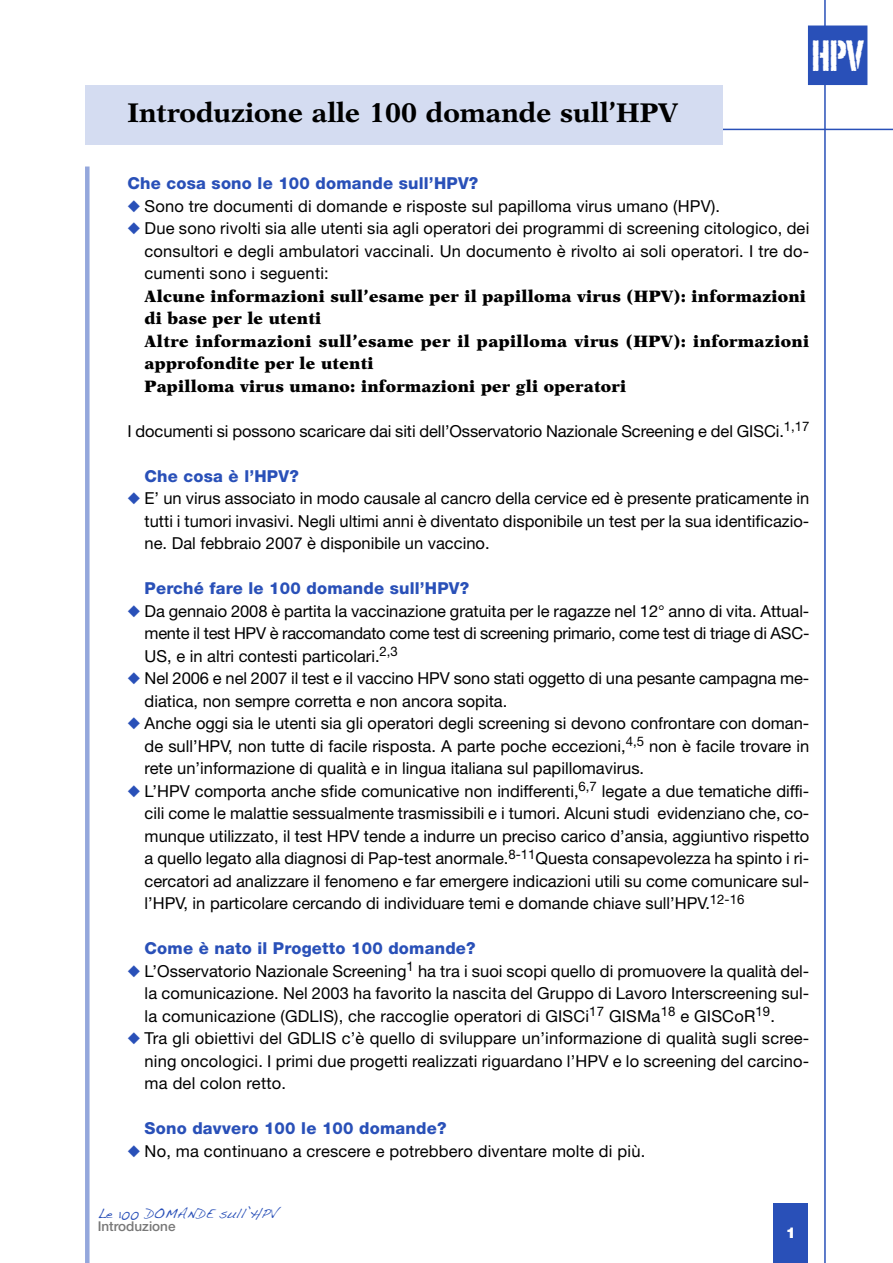
<style>
.page{position:relative;width:893px;height:1263px;background:#fff}
.page>*{position:absolute;margin:0;border:0;box-sizing:border-box;transform-origin:0 0}
.t1{font:42.9px "Portago ITCTT";color:#fff}
.t2{font:700 27px "New Aster";color:#000}
.t3{font:16.5px/22.5px "Helvetica Neue";color:#000;text-align:justify}
.t4{font:900 16.5px/22.5px "New Aster";letter-spacing:.015em;color:#000}
.t5{font:800 16.5px "Helvetica Neue";letter-spacing:.01em;color:#2950b8}
.t6{font:900 15px "Helvetica Neue";color:#fff}
.t7{font:13.5px "Handwriting Dakota";color:#2950b8}
.t8{font:500 13.5px "Helvetica Neue";color:#787878}
.s1{color:#2950b8}
</style>
<div class="page">
<hr style="left:824px;top:0;width:2px;height:1263px;background:#2950b8">
<div style="left:809px;top:27px;width:57px;height:57px;background:#2950b8"></div>
<div style="left:808px;top:26px;width:59px;height:59px;border:2px solid #2950b8"></div>
<hr style="left:85px;top:129px;width:808px;height:1px;background:#2950b8">
<div style="left:85px;top:167px;width:5px;height:1096px;background:#94a7dc"></div>
<div style="left:774px;top:1203px;width:34px;height:60px;background:#2950b8"></div>
<div style="left:85px;top:85px;width:638px;height:60px;background:#d4dcf1"></div>
<h2 class="t2" style="left:128px;top:102px;width:552px">Introduzione alle 100 domande sull’HPV</h2>
<h1 class="t1" style="left:811px;top:29px;width:55px">HPV</h1>
<p class="t5" style="left:128px;top:177px;width:352px">Che cosa sono le 100 domande sull’HPV?</p>
<p class="t3" style="left:128px;top:196px;width:594px"><span class="s1">◆</span> Sono tre documenti di domande e risposte sul papilloma virus umano (HPV).</p>
<p class="t3" style="left:145px;top:219px;width:666px;text-indent:-17px"><span class="s1">◆</span> Due sono rivolti sia alle utenti sia agli operatori dei programmi di screening citologico, dei consultori e degli ambulatori vaccinali. Un documento è rivolto ai soli operatori. I tre do&shy;cumenti sono i seguenti:</p>
<p class="t4" style="left:145px;top:286px;width:666px">Alcune informazioni sull’esame per il papilloma virus (HPV): informazioni di base per le utenti<br>Altre informazioni sull’esame per il papilloma virus (HPV): informazioni approfondite per le utenti<br>Papilloma virus umano: informazioni per gli operatori</p>
<p class="t3" style="left:127px;top:421px;width:683px">I documenti si possono scaricare dai siti dell’Osservatorio Nazionale Screening e del GISCi.<sup>1,17</sup></p>
<p class="t5" style="left:145px;top:470px;width:156px">Che cosa è l’HPV?</p>
<p class="t3" style="left:145px;top:488px;width:666px;text-indent:-17px"><span class="s1">◆</span> E’ un virus associato in modo causale al cancro della cervice ed è presente praticamente in tutti i tumori invasivi. Negli ultimi anni è diventato disponibile un test per la sua identificazio&shy;ne. Dal febbraio 2007 è disponibile un vaccino.</p>
<p class="t5" style="left:145px;top:582px;width:326px">Perché fare le 100 domande sull’HPV?</p>
<p class="t3" style="left:145px;top:601px;width:666px;text-indent:-17px"><span class="s1">◆</span> Da gennaio 2008 è partita la vaccinazione gratuita per le ragazze nel 12° anno di vita. Attual&shy;mente il test HPV è raccomandato come test di screening primario, come test di triage di ASC-US, e in altri contesti particolari.<sup>2,3</sup></p>
<p class="t3" style="left:145px;top:668px;width:666px;text-indent:-17px"><span class="s1">◆</span> Nel 2006 e nel 2007 il test e il vaccino HPV sono stati oggetto di una pesante campagna me&shy;diatica, non sempre corretta e non ancora sopita.</p>
<p class="t3" style="left:145px;top:714px;width:666px;text-indent:-17px"><span class="s1">◆</span> Anche oggi sia le utenti sia gli operatori degli screening si devono confrontare con doman&shy;de sull’HPV, non tutte di facile risposta. A parte poche eccezioni,<sup>4,5</sup> non è facile trovare in rete un’informazione di qualità e in lingua italiana sul papillomavirus.</p>
<p class="t3" style="left:145px;top:781px;width:666px;text-indent:-17px"><span class="s1">◆</span> L’HPV comporta anche sfide comunicative non indifferenti,<sup>6,7</sup> legate a due tematiche diffi&shy;cili come le malattie sessualmente trasmissibili e i tumori. Alcuni studi evidenziano che, co&shy;munque utilizzato, il test HPV tende a indurre un preciso carico d’ansia, aggiuntivo rispetto a quello legato alla diagnosi di Pap-test anormale.<sup>8-11</sup>Questa consapevolezza ha spinto i ri&shy;cercatori ad analizzare il fenomeno e far emergere indicazioni utili su come comunicare sul&shy;l’HPV, in particolare cercando di individuare temi e domande chiave sull’HPV.<sup>12-16</sup></p>
<p class="t5" style="left:145px;top:942px;width:333px">Come è nato il Progetto 100 domande?</p>
<p class="t3" style="left:145px;top:961px;width:666px;text-indent:-17px"><span class="s1">◆</span> L’Osservatorio Nazionale Screening<sup>1</sup> ha tra i suoi scopi quello di promuovere la qualità del&shy;la comunicazione. Nel 2003 ha favorito la nascita del Gruppo di Lavoro Interscreening sul&shy;la comunicazione (GDLIS), che raccoglie operatori di GISCi<sup>17</sup> GISMa<sup>18</sup> e GISCoR<sup>19</sup>.</p>
<p class="t3" style="left:145px;top:1028px;width:666px;text-indent:-17px"><span class="s1">◆</span> Tra gli obiettivi del GDLIS c’è quello di sviluppare un’informazione di qualità sugli scree&shy;ning oncologici. I primi due progetti realizzati riguardano l’HPV e lo screening del carcino&shy;ma del colon retto.</p>
<p class="t5" style="left:145px;top:1122px;width:303px">Sono davvero 100 le 100 domande?</p>
<p class="t3" style="left:128px;top:1141px;width:519px"><span class="s1">◆</span> No, ma continuano a crescere e potrebbero diventare molte di più.</p>
<p class="t7" style="left:98px;top:1205px;width:182px">Le 100 DOMANDE sull’HPV</p>
<p class="t8" style="left:98px;top:1222px;width:79px">Introduzione</p>
<p class="t6" style="left:786px;top:1227px;width:12px">1</p>
</div>
